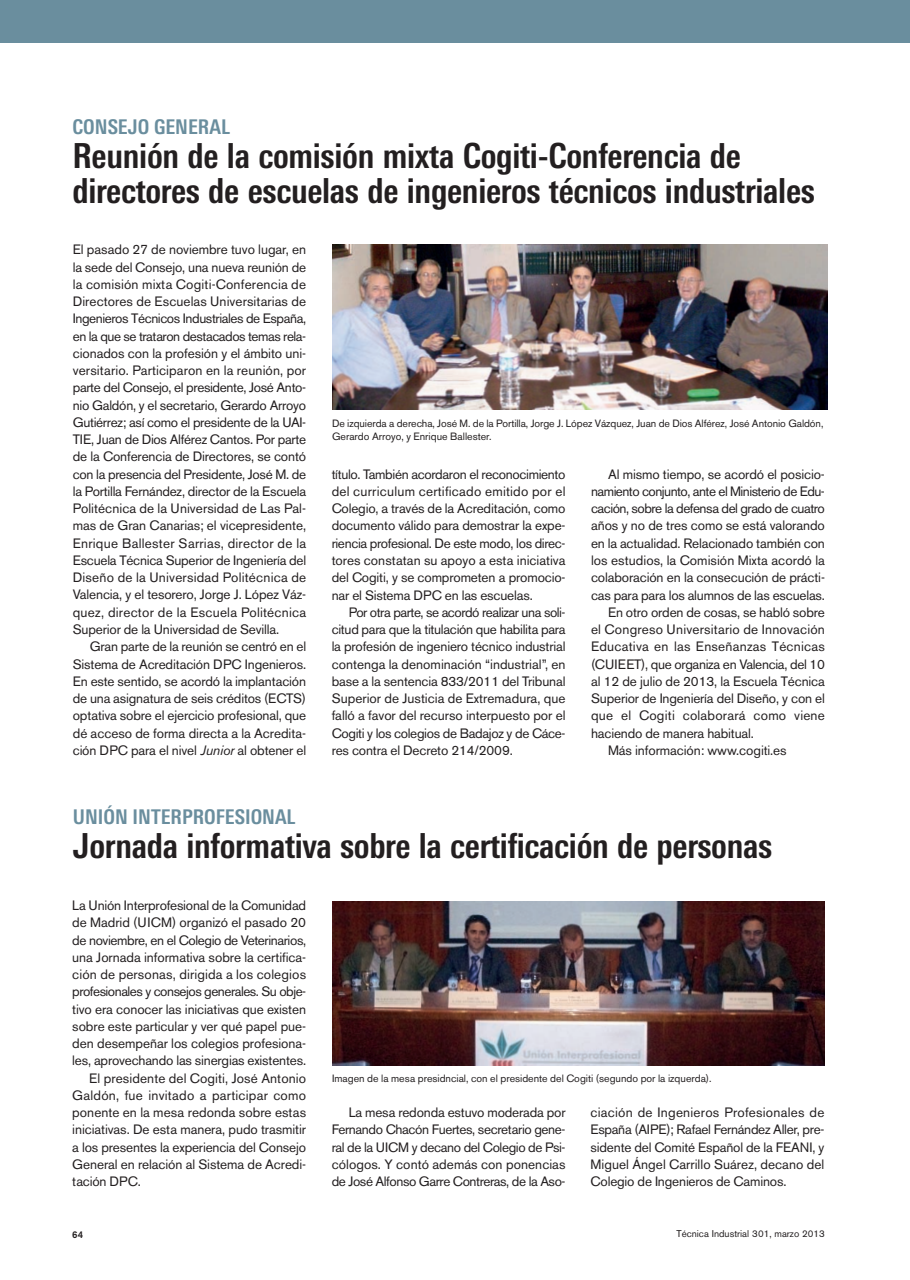
<style>
.page{position:relative;width:910px;height:1280px;background:#fff}
.page>*{position:absolute;margin:0;border:0;box-sizing:border-box;transform-origin:0 0}
.t1{font:700 condensed 34.5px/34.5px "LT Univers";letter-spacing:-.01em;color:#231f20}
.t2{font:700 condensed 20.25px "LT Univers";color:#6a8e9e}
.t3{font:13.5px/17.2px "Akzidenz Grotesk BE";letter-spacing:-.01em;color:#231f20;text-align:justify}
.t4{font:10.5px/13.5px "Akzidenz Grotesk BE";color:#231f20}
.t5{font:9.75px "Akzidenz Grotesk BE";color:#231f20}
.t6{font:500 9.75px "Akzidenz Grotesk BE";color:#231f20}
.s1{font-style:italic}
</style>
<div class="page">
<div style="left:0;top:0;width:910px;height:43px;background:#6a8e9e"></div>
<img style="left:333px;top:245px;width:494px;height:164px">
<img style="left:332px;top:901px;width:493px;height:164px">
<p class="t2" style="left:72px;top:119px;width:159px">CONSEJO GENERAL</p>
<h1 class="t1" style="left:72px;top:142px;width:744px">Reunión de la comisión mixta Cogiti-Conferencia de directores de escuelas de ingenieros técnicos industriales</h1>
<p class="t3" style="left:73px;top:243px;width:235px">El pasado 27 de noviembre tuvo lugar, en la sede del Consejo, una nueva reunión de la comisión mixta Cogiti-Conferencia de Directores de Escuelas Universitarias de Ingenieros Técnicos Industriales de España, en la que se trataron destacados temas rela&shy;cionados con la profesión y el ámbito uni&shy;versitario. Participaron en la reunión, por parte del Consejo, el presidente, José Anto&shy;nio Galdón, y el secretario, Gerardo Arroyo Gutiérrez; así como el presidente de la UAI-TIE, Juan de Dios Alférez Cantos. Por parte de la Conferencia de Directores, se contó con la presencia del Presidente, José M. de la Portilla Fernández, director de la Escuela Politécnica de la Universidad de Las Pal&shy;mas de Gran Canarias; el vicepresidente, Enrique Ballester Sarrias, director de la Escuela Técnica Superior de Ingeniería del Diseño de la Universidad Politécnica de Valencia, y el tesorero, Jorge J. López Váz&shy;quez, director de la Escuela Politécnica Superior de la Universidad de Sevilla.</p>
<p class="t3" style="left:73px;top:639px;width:235px;text-indent:17px">Gran parte de la reunión se centró en el Sistema de Acreditación DPC Ingenieros.<br>En este sentido, se acordó la implantación de una asignatura de seis créditos (ECTS) optativa sobre el ejercicio profesional, que dé acceso de forma directa a la Acredita&shy;ción DPC para el nivel <span class="s1">Junior</span> al obtener el</p>
<p class="t4" style="left:332px;top:417px;width:493px">De izquierda a derecha, José M. de la Portilla, Jorge J. López Vázquez, Juan de Dios Alférez, José Antonio Galdón,<br>Gerardo Arroyo, y Enrique Ballester.</p>
<p class="t3" style="left:332px;top:467px;width:235px">título. También acordaron el reconocimiento del curriculum certificado emitido por el Colegio, a través de la Acreditación, como documento válido para demostrar la expe&shy;riencia profesional. De este modo, los direc&shy;tores constatan su apoyo a esta iniciativa del Cogiti, y se comprometen a promocio&shy;nar el Sistema DPC en las escuelas.</p>
<p class="t3" style="left:332px;top:605px;width:235px;text-indent:17px">Por otra parte, se acordó realizar una soli&shy;citud para que la titulación que habilita para la profesión de ingeniero técnico industrial contenga la denominación “industrial”, en base a la sentencia 833/2011 del Tribunal Superior de Justicia de Extremadura, que falló a favor del recurso interpuesto por el Cogiti y los colegios de Badajoz y de Cáce&shy;res contra el Decreto 214/2009.</p>
<p class="t3" style="left:591px;top:467px;width:235px;text-indent:17px">Al mismo tiempo, se acordó el posicio&shy;namiento conjunto, ante el Ministerio de Edu&shy;cación, sobre la defensa del grado de cuatro años y no de tres como se está valorando en la actualidad. Relacionado también con los estudios, la Comisión Mixta acordó la colaboración en la consecución de prácti&shy;cas para para los alumnos de las escuelas.</p>
<p class="t3" style="left:591px;top:605px;width:235px;text-indent:17px">En otro orden de cosas, se habló sobre el Congreso Universitario de Innovación Educativa en las Enseñanzas Técnicas (CUIEET), que organiza en Valencia, del 10 al 12 de julio de 2013, la Escuela Técnica Superior de Ingeniería del Diseño, y con el que el Cogiti colaborará como viene haciendo de manera habitual.</p>
<p class="t3" style="left:608px;top:743px;width:180px">Más información: www.cogiti.es</p>
<h3 class="t2" style="left:73px;top:809px;width:224px">UNIÓN INTERPROFESIONAL</h3>
<h1 class="t1" style="left:73px;top:832px;width:693px">Jornada informativa sobre la certificación de personas</h1>
<p class="t3" style="left:72px;top:898px;width:235px">La Unión Interprofesional de la Comunidad de Madrid (UICM) organizó el pasado 20 de noviembre, en el Colegio de Veterinarios, una Jornada informativa sobre la certifica&shy;ción de personas, dirigida a los colegios profesionales y consejos generales. Su obje&shy;tivo era conocer las iniciativas que existen sobre este particular y ver qué papel pue&shy;den desempeñar los colegios profesiona&shy;les, aprovechando las sinergias existentes.</p>
<p class="t3" style="left:72px;top:1071px;width:235px;text-indent:17px">El presidente del Cogiti, José Antonio Galdón, fue invitado a participar como ponente en la mesa redonda sobre estas iniciativas. De esta manera, pudo trasmitir a los presentes la experiencia del Consejo General en relación al Sistema de Acredi&shy;tación DPC.</p>
<p class="t4" style="left:332px;top:1073px;width:381px">Imagen de la mesa presidncial, con el presidente del Cogiti (segundo por la izquerda).</p>
<p class="t3" style="left:332px;top:1105px;width:235px;text-indent:17px">La mesa redonda estuvo moderada por Fernando Chacón Fuertes, secretario gene&shy;ral de la UICM y decano del Colegio de Psi&shy;cólogos. Y contó además con ponencias de José Alfonso Garre Contreras, de la Aso-</p>
<p class="t3" style="left:591px;top:1105px;width:235px">ciación de Ingenieros Profesionales de España (AIPE); Rafael Fernández Aller, pre&shy;sidente del Comité Español de la FEANI, y Miguel Ángel Carrillo Suárez, decano del Colegio de Ingenieros de Caminos.</p>
<p class="t6" style="left:72px;top:1231px;width:13px">64</p>
<p class="t5" style="left:676px;top:1230px;width:150px">Técnica Industrial 301, marzo 2013</p>
</div>
